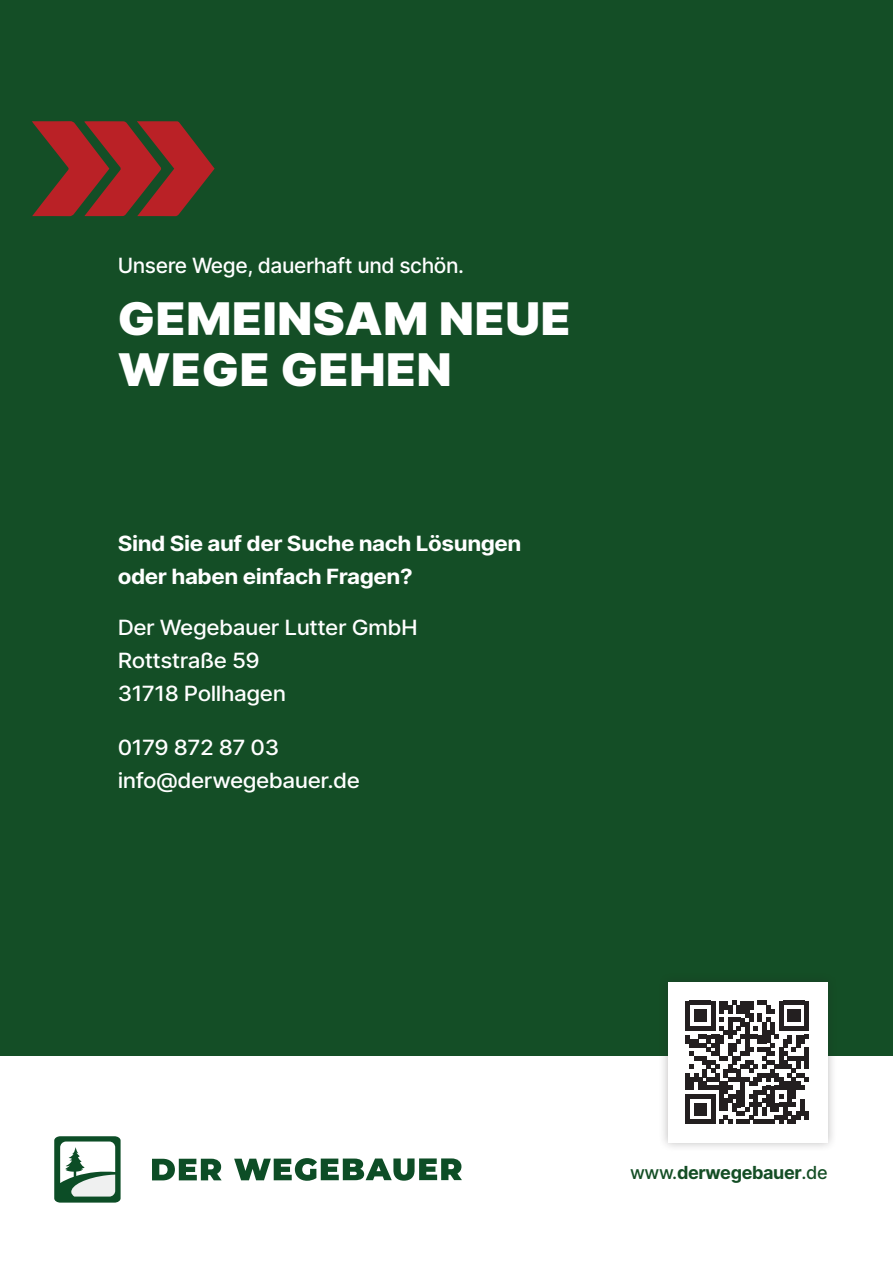
<style>
.page{position:relative;width:893px;height:1263px;background:#fff}
.page>*{position:absolute;margin:0;border:0;box-sizing:border-box;transform-origin:0 0}
.t1{font:900 45px/51px "Inter";letter-spacing:.015em;color:#fff;scale:1.07 1}
.t2{font:500 21px/33px "Inter";letter-spacing:-.02em;color:#fff;scale:1.07 1}
.t3{font:700 21px/33px "Inter";letter-spacing:-.02em;color:#fff;scale:1.07 1}
.t4{font:500 21px "Inter";letter-spacing:-.02em;color:#fff}
.t5{font:700 18px "Inter";letter-spacing:-.02em;color:#144e25}
.s1{font-weight:500}
</style>
<div class="page">
<div style="left:0;top:0;width:893px;height:1076px;background:#144e26"></div>
<div style="left:0;top:1057px;width:893px;height:206px;background:#fff"></div>
<div style="left:659px;top:972px;width:178px;height:180px;background:#231f20;opacity:.3"></div>
<div style="left:668px;top:982px;width:160px;height:161px;background:#fff"></div>
<div style="left:685px;top:1001px;width:5px;height:8px;background:#231f20"></div>
<div style="left:685px;top:1009px;width:5px;height:9px;background:#231f20"></div>
<div style="left:685px;top:1018px;width:5px;height:12px;background:#231f20"></div>
<div style="left:685px;top:1035px;width:5px;height:8px;background:#231f20"></div>
<div style="left:685px;top:1073px;width:5px;height:17px;background:#231f20"></div>
<div style="left:685px;top:1094px;width:5px;height:30px;background:#231f20"></div>
<svg style="left:690px;top:1001px;width:119px;height:123px"></svg>
<div style="left:804px;top:1111px;width:5px;height:9px;background:#231f20"></div>
<svg style="left:32px;top:121px;width:183px;height:95px"></svg>
<svg style="left:152px;top:1159px;width:70px;height:21px"></svg>
<svg style="left:234px;top:1158px;width:228px;height:23px"></svg>
<svg style="left:54px;top:1136px;width:67px;height:66px"></svg>
<p class="t4" style="left:118px;top:253px;width:348px">Unsere Wege, dauerhaft und schön.</p>
<h1 class="t1" style="left:118px;top:293px;width:425px">GEMEINSAM NEUE<br>WEGE GEHEN</h1>
<p class="t3" style="left:118px;top:527px;width:379px">Sind Sie auf der Suche nach Lösungen oder haben einfach Fragen?</p>
<p class="t2" style="left:118px;top:611px;width:282px">Der Wegebauer Lutter GmbH<br>Rottstraße 59<br>31718 Pollhagen</p>
<p class="t2" style="left:118px;top:731px;width:228px">0179 872 87 03 info@derwegebauer.de</p>
<p class="t5" style="left:630px;top:1162px;width:199px"><span class="s1">www.</span>derwegebauer<span class="s1">.de</span></p>
</div>
